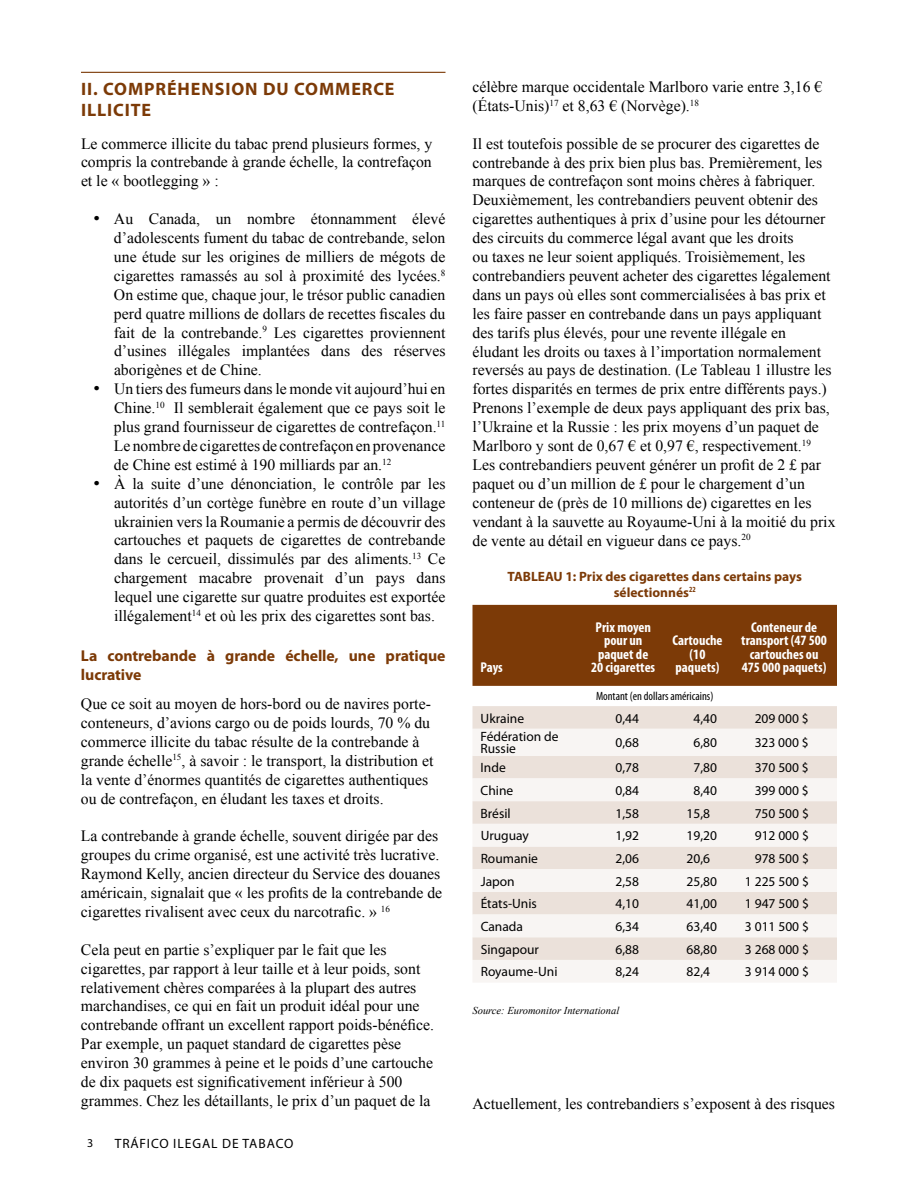
<style>
.page{position:relative;width:918px;height:1188px;background:#fff}
.page>*{position:absolute;margin:0;border:0;box-sizing:border-box;transform-origin:0 0}
.t1{font:700 18px/21.6px "Myriad Pro";letter-spacing:.05em;color:#7c3a07}
.t2{font:15.75px/18.9px "Times New Roman";color:#000}
.t3{font:700 15.75px/18.9px "Myriad Pro";letter-spacing:-.005em;color:#7c3a07}
.t4{font:700 condensed 14.25px/13.5px "Myriad Pro";color:#fff;text-align:center}
.t5{font:13.5px/12px "Myriad Pro";color:#000}
.t6{font:700 13.5px/16.2px "Myriad Pro";color:#7c3a07;text-align:center}
.t7{font:13.5px "Myriad Pro";letter-spacing:.07em;color:#000}
.t8{font:condensed 12px "Myriad Pro";color:#000}
.t9{font:12px "Myriad Pro";color:#000}
.t10{font:italic 10.5px "Times New Roman";color:#000}
</style>
<div class="page">
<div style="left:472px;top:605px;width:365px;height:81px;background:#7c3a07"></div>
<div style="left:472px;top:706px;width:365px;height:23px;background:#ebe1da"></div>
<svg style="left:472px;top:729px;width:365px;height:253px;fill:#f8f5f3"></svg>
<hr style="left:81px;top:72px;width:365px;height:1px;background:#7c3a07">
<p class="t1" style="left:81px;top:77px;width:315px">II. COMPRÉHENSION DU COMMERCE<br>ILLICITE</p>
<p class="t2" style="left:81px;top:134px;width:353px;text-align:justify">Le commerce illicite du tabac prend plusieurs formes, y compris la contrebande à grande échelle, la contrefaçon et le « bootlegging » :</p>
<p class="t2" style="left:114px;top:209px;width:333px;text-align:justify;text-indent:-21px">• Au Canada, un nombre étonnamment élevé d’adolescents fument du tabac de contrebande, selon une étude sur les origines de milliers de mégots de cigarettes ramassés au sol à proximité des lycées.<sup>8<br></sup>On estime que, chaque jour, le trésor public canadien perd quatre millions de dollars de recettes fiscales du fait de la contrebande.<sup>9</sup> Les cigarettes proviennent d’usines illégales implantées dans des réserves aborigènes et de Chine.</p>
<p class="t2" style="left:114px;top:379px;width:333px;text-align:justify;text-indent:-21px">• Un tiers des fumeurs dans le monde vit aujourd’hui en Chine.<sup>10</sup> Il semblerait également que ce pays soit le plus grand fournisseur de cigarettes de contrefaçon.<sup>11<br></sup>Le nombre de cigarettes de contrefaçon en provenance de Chine est estimé à 190 milliards par an.<sup>12</sup></p>
<p class="t2" style="left:114px;top:474px;width:333px;text-align:justify;text-indent:-21px">• À la suite d’une dénonciation, le contrôle par les autorités d’un cortège funèbre en route d’un village ukrainien vers la Roumanie a permis de découvrir des cartouches et paquets de cigarettes de contrebande dans le cercueil, dissimulés par des aliments.<sup>13</sup> Ce chargement macabre provenait d’un pays dans lequel une cigarette sur quatre produites est exportée illégalement<sup>14</sup> et où les prix des cigarettes sont bas.</p>
<p class="t3" style="left:81px;top:646px;width:366px">La contrebande à grande échelle, une pratique lucrative</p>
<p class="t2" style="left:81px;top:694px;width:354px">Que ce soit au moyen de hors-bord ou de navires porte&shy;conteneurs, d’avions cargo ou de poids lourds, 70 % du commerce illicite du tabac résulte de la contrebande à grande échelle<sup>15</sup>, à savoir : le transport, la distribution et la vente d’énormes quantités de cigarettes authentiques ou de contrefaçon, en éludant les taxes et droits.</p>
<p class="t2" style="left:81px;top:826px;width:363px">La contrebande à grande échelle, souvent dirigée par des groupes du crime organisé, est une activité très lucrative.<br>Raymond Kelly, ancien directeur du Service des douanes américain, signalait que « les profits de la contrebande de cigarettes rivalisent avec ceux du narcotrafic. » <sup>16</sup></p>
<p class="t2" style="left:81px;top:940px;width:355px">Cela peut en partie s’expliquer par le fait que les cigarettes, par rapport à leur taille et à leur poids, sont relativement chères comparées à la plupart des autres marchandises, ce qui en fait un produit idéal pour une contrebande offrant un excellent rapport poids-bénéfice.<br>Par exemple, un paquet standard de cigarettes pèse environ 30 grammes à peine et le poids d’une cartouche de dix paquets est significativement inférieur à 500 grammes. Chez les détaillants, le prix d’un paquet de la</p>
<p class="t9" style="left:87px;top:1135px;width:8px">3</p>
<p class="t7" style="left:115px;top:1135px;width:180px">TRÁFICO ILEGAL DE TABACO</p>
<p class="t2" style="left:472px;top:77px;width:351px">célèbre marque occidentale Marlboro varie entre 3,16 € (États-Unis)<sup>17</sup> et 8,63 € (Norvège).<sup>18</sup></p>
<p class="t2" style="left:472px;top:134px;width:365px">Il est toutefois possible de se procurer des cigarettes de contrebande à des prix bien plus bas. Premièrement, les marques de contrefaçon sont moins chères à fabriquer.<br>Deuxièmement, les contrebandiers peuvent obtenir des cigarettes authentiques à prix d’usine pour les détourner des circuits du commerce légal avant que les droits<br>ou taxes ne leur soient appliqués. Troisièmement, les contrebandiers peuvent acheter des cigarettes légalement dans un pays où elles sont commercialisées à bas prix et les faire passer en contrebande dans un pays appliquant des tarifs plus élevés, pour une revente illégale en éludant les droits ou taxes à l’importation normalement reversés au pays de destination. (Le Tableau 1 illustre les fortes disparités en termes de prix entre différents pays.)<br>Prenons l’exemple de deux pays appliquant des prix bas, l’Ukraine et la Russie : les prix moyens d’un paquet de Marlboro y sont de 0,67 € et 0,97 €, respectivement.<sup>19<br></sup>Les contrebandiers peuvent générer un profit de 2 £ par paquet ou d’un million de £ pour le chargement d’un conteneur de (près de 10 millions de) cigarettes en les vendant à la sauvette au Royaume-Uni à la moitié du prix de vente au détail en vigueur dans ce pays.<sup>20</sup></p>
<p class="t6" style="left:508px;top:568px;width:296px">TABLEAU 1: Prix des cigarettes dans certains pays sélectionnés<sup>22</sup></p>
<p class="t4" style="left:481px;top:661px;width:24px">Pays</p>
<p class="t4" style="left:591px;top:620px;width:66px">Prix moyen pour un paquet de<br>20 cigarettes</p>
<p class="t4" style="left:672px;top:634px;width:52px">Cartouche (10 paquets)</p>
<p class="t8" style="left:596px;top:689px;width:119px">Montant (en dollars américains)</p>
<p class="t4" style="left:741px;top:620px;width:87px">Conteneur de transport (47 500 cartouches ou<br>475 000 paquets)</p>
<p class="t5" style="left:481px;top:712px;width:45px">Ukraine</p>
<p class="t5" style="left:615px;top:712px;width:25px">0,44</p>
<p class="t5" style="left:693px;top:712px;width:25px">4,40</p>
<p class="t5" style="left:755px;top:712px;width:56px">209 000 $</p>
<p class="t5" style="left:481px;top:731px;width:79px">Fédération de<br>Russie</p>
<p class="t5" style="left:615px;top:737px;width:25px">0,68</p>
<p class="t5" style="left:693px;top:737px;width:25px">6,80</p>
<p class="t5" style="left:755px;top:737px;width:56px">323 000 $</p>
<p class="t5" style="left:481px;top:761px;width:27px">Inde</p>
<p class="t5" style="left:615px;top:761px;width:25px">0,78</p>
<p class="t5" style="left:693px;top:761px;width:25px">7,80</p>
<p class="t5" style="left:755px;top:761px;width:56px">370 500 $</p>
<p class="t5" style="left:481px;top:784px;width:34px">Chine</p>
<p class="t5" style="left:615px;top:784px;width:25px">0,84</p>
<p class="t5" style="left:693px;top:784px;width:25px">8,40</p>
<p class="t5" style="left:755px;top:784px;width:56px">399 000 $</p>
<p class="t5" style="left:481px;top:807px;width:32px">Brésil</p>
<p class="t5" style="left:615px;top:807px;width:25px">1,58</p>
<p class="t5" style="left:687px;top:807px;width:25px">15,8</p>
<p class="t5" style="left:755px;top:807px;width:56px">750 500 $</p>
<p class="t5" style="left:481px;top:830px;width:50px">Uruguay</p>
<p class="t5" style="left:615px;top:830px;width:25px">1,92</p>
<p class="t5" style="left:687px;top:830px;width:32px">19,20</p>
<p class="t5" style="left:755px;top:830px;width:56px">912 000 $</p>
<p class="t5" style="left:481px;top:852px;width:59px">Roumanie</p>
<p class="t5" style="left:615px;top:852px;width:25px">2,06</p>
<p class="t5" style="left:687px;top:852px;width:25px">20,6</p>
<p class="t5" style="left:755px;top:852px;width:56px">978 500 $</p>
<p class="t5" style="left:481px;top:875px;width:36px">Japon</p>
<p class="t5" style="left:616px;top:875px;width:25px">2,58</p>
<p class="t5" style="left:687px;top:875px;width:32px">25,80</p>
<p class="t5" style="left:745px;top:875px;width:65px">1 225 500 $</p>
<p class="t5" style="left:481px;top:898px;width:58px">États-Unis</p>
<p class="t5" style="left:616px;top:898px;width:25px">4,10</p>
<p class="t5" style="left:687px;top:898px;width:32px">41,00</p>
<p class="t5" style="left:745px;top:898px;width:65px">1 947 500 $</p>
<p class="t5" style="left:481px;top:920px;width:44px">Canada</p>
<p class="t5" style="left:616px;top:920px;width:25px">6,34</p>
<p class="t5" style="left:687px;top:920px;width:32px">63,40</p>
<p class="t5" style="left:745px;top:920px;width:65px">3 011 500 $</p>
<p class="t5" style="left:481px;top:943px;width:60px">Singapour</p>
<p class="t5" style="left:616px;top:943px;width:25px">6,88</p>
<p class="t5" style="left:687px;top:943px;width:32px">68,80</p>
<p class="t5" style="left:745px;top:943px;width:65px">3 268 000 $</p>
<p class="t5" style="left:481px;top:966px;width:78px">Royaume-Uni</p>
<p class="t5" style="left:616px;top:966px;width:25px">8,24</p>
<p class="t5" style="left:687px;top:966px;width:25px">82,4</p>
<p class="t5" style="left:745px;top:966px;width:65px">3 914 000 $</p>
<p class="t10" style="left:472px;top:1003px;width:148px">Source: Euromonitor International</p>
<p class="t2" style="left:472px;top:1094px;width:364px">Actuellement, les contrebandiers s’exposent à des risques</p>
</div>
